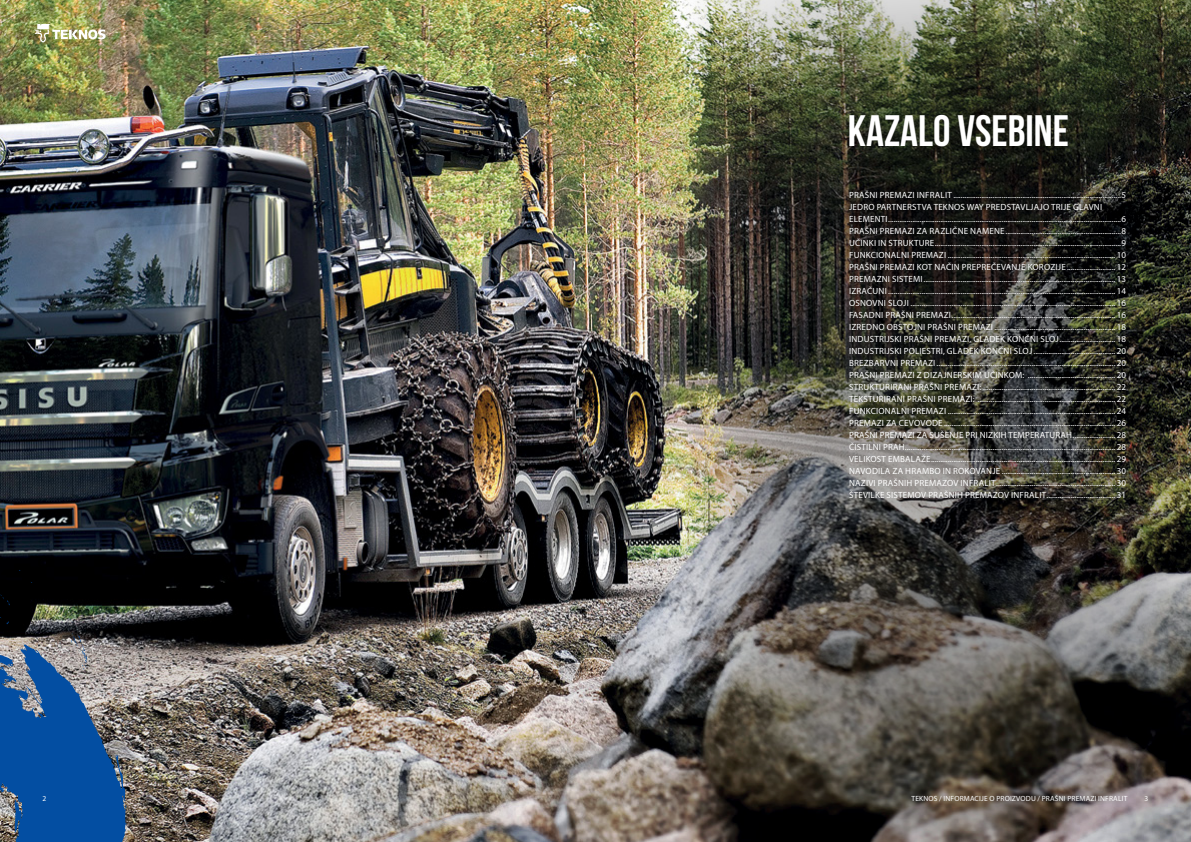
<style>
.page{position:relative;width:1191px;height:842px;background:#fff}
.page>*{position:absolute;margin:0;border:0;box-sizing:border-box;transform-origin:0 0}
.t1{font:700 44px "Bebas Neue";color:#fff}
.t2{font:9px/12px "Myriad Pro";letter-spacing:.02em;color:#fff}
.t3{font:7.5px "Myriad Pro";letter-spacing:.02em;color:#fff}
</style>
<div class="page">
<img style="left:0;top:0;width:681px;height:842px">
<svg style="left:0;top:594px;width:10px;height:11px"></svg>
<svg style="left:0;top:616px;width:127px;height:226px;background:#376190"></svg>
<img style="left:681px;top:0;width:510px;height:842px">
<div style="left:848px;top:112px;width:222px;height:37px;background:#000;opacity:.2"></div>
<svg style="left:35px;top:24px;width:71px;height:19px"></svg>
<h1 class="t1" style="left:848px;top:106px;width:223px">KAZALO VSEBINE</h1>
<p class="t2" style="left:849px;top:189px;width:278px">PRAŠNI PREMAZI INFRALIT ..........................................................................................5<br>JEDRO PARTNERSTVA TEKNOS WAY PREDSTAVLJAJO TRIJE GLAVNI ELEMENTI.............................................................................................................................6<br>PRAŠNI PREMAZI ZA RAZLIČNE NAMENE..............................................................8<br>UČINKI IN STRUKTURE....................................................................................................9<br>FUNKCIONALNI PREMAZI .......................................................................................... 10<br>PRAŠNI PREMAZI KOT NAČIN PREPREČEVANJE KOROZIJE .......................... 12<br>PREMAZNI SISTEMI....................................................................................................... 13<br>IZRAČUNI .......................................................................................................................... 14<br>OSNOVNI SLOJI .............................................................................................................. 16<br>FASADNI PRAŠNI PREMAZI........................................................................................ 16<br>IZREDNO OBSTOJNI PRAŠNI PREMAZI ................................................................. 18<br>INDUSTRIJSKI PRAŠNI PREMAZI, GLADEK KONČNI SLOJ.............................. 18<br>INDUSTRIJSKI POLIESTRI, GLADEK KONČNI SLOJ............................................ 20<br>BREZBARVNI PREMAZI ................................................................................................ 20<br>PRAŠNI PREMAZI Z DIZAJNERSKIM UČINKOM: ............................................... 20<br>STRUKTURIRANI PRAŠNI PREMAZI: ....................................................................... 22<br>TEKSTURIRANI PRAŠNI PREMAZI: .......................................................................... 22<br>FUNKCIONALNI PREMAZI .......................................................................................... 24<br>PREMAZI ZA CEVOVODE ............................................................................................ 26<br>PRAŠNI PREMAZI ZA SUŠENJE PRI NIZKIH TEMPERATURAH....................... 28<br>ČISTILNI PRAH................................................................................................................. 28<br>VELIKOST EMBALAŽE................................................................................................... 29<br>NAVODILA ZA HRAMBO IN ROKOVANJE ............................................................. 30<br>NAZIVI PRAŠNIH PREMAZOV INFRALIT................................................................ 30<br>ŠTEVILKE SISTEMOV PRAŠNIH PREMAZOV INFRALIT..................................... 31</p>
<p class="t3" style="left:43px;top:793px;width:5px">2</p>
<p class="t3" style="left:911px;top:793px;width:217px">TEKNOS / INFORMACIJE O PROIZVODU / PRAŠNI PREMAZI INFRALIT</p>
<p class="t3" style="left:1144px;top:793px;width:5px">3</p>
</div>
